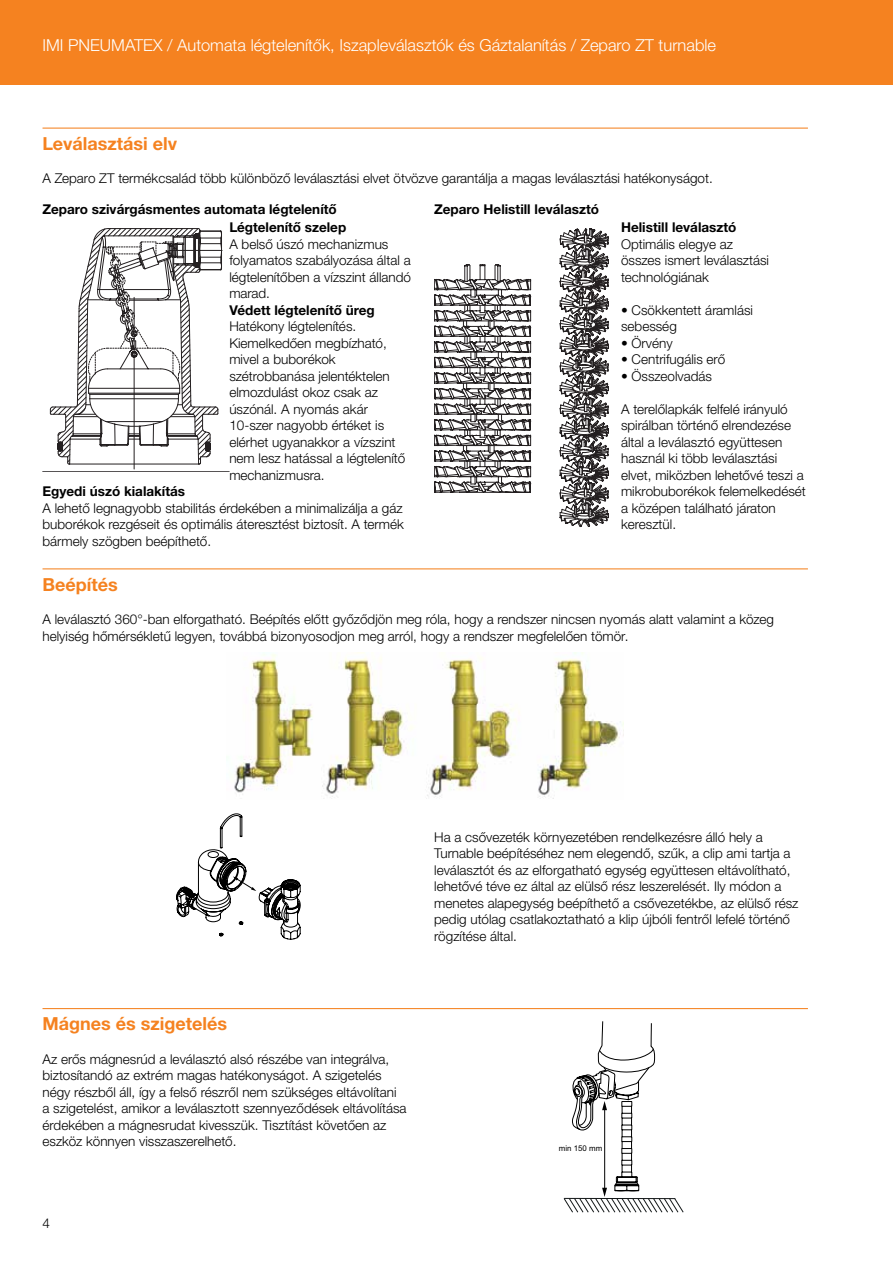
<style>
.page{position:relative;width:893px;height:1263px;background:#fff}
.page>*{position:absolute;margin:0;border:0;box-sizing:border-box;transform-origin:0 0}
.t1{font:700 18px "Helvetica Neue LTW1 G";color:#f58220}
.t2{font:300 16.5px "Helvetica Neue LTW1 G";color:#fff}
.t3{font:300 13.5px/16.5px "Helvetica Neue LTW1 G";color:#000}
.t4{font:700 13.5px/18px "Helvetica Neue LTW1 G";color:#000}
.t5{font:7.95px "Arial";color:#000}
</style>
<div class="page">
<div style="left:0;top:0;width:893px;height:85px;background:#f58220"></div>
<hr style="left:43px;top:128px;width:765px;height:1px;background:#f58220">
<hr style="left:43px;top:568px;width:765px;height:1px;background:#f58220">
<hr style="left:43px;top:1008px;width:765px;height:1px;background:#f58220">
<svg style="left:43px;top:250px;width:186px;height:222px"></svg>
<svg style="left:50px;top:228px;width:172px;height:241px"></svg>
<svg style="left:434px;top:228px;width:175px;height:299px"></svg>
<img style="left:234px;top:653px;width:389px;height:146px">
<svg style="left:177px;top:814px;width:123px;height:125px"></svg>
<svg style="left:564px;top:1021px;width:119px;height:191px"></svg>
<p class="t2" style="left:43px;top:35px;width:675px">IMI PNEUMATEX / Automata légtelenítők, Iszapleválasztók és Gáztalanítás / Zeparo ZT turnable</p>
<h1 class="t1" style="left:43px;top:132px;width:136px">Leválasztási elv</h1>
<p class="t3" style="left:43px;top:170px;width:672px">A Zeparo ZT termékcsalád több különböző leválasztási elvet ötvözve garantálja a magas leválasztási hatékonyságot.</p>
<p class="t4" style="left:229px;top:200px;width:118px;text-indent:-187px">Zeparo szivárgásmentes automata légtelenítő<br>Légtelenítő szelep</p>
<p class="t3" style="left:229px;top:236px;width:183px">A belső úszó mechanizmus folyamatos szabályozása által a légtelenítőben a vízszint állandó marad.</p>
<p class="t4" style="left:229px;top:301px;width:147px">Védett légtelenítő üreg</p>
<p class="t3" style="left:229px;top:318px;width:177px">Hatékony légtelenítés.<br>Kiemelkedően megbízható, mivel a buborékok szétrobbanása jelentéktelen elmozdulást okoz csak az úszónál. A nyomás akár<br>10-szer nagyobb értéket is elérhet ugyanakkor a vízszint nem lesz hatással a légtelenítő mechanizmusra.</p>
<p class="t4" style="left:43px;top:482px;width:144px">Egyedi úszó kialakítás</p>
<p class="t3" style="left:43px;top:499px;width:363px;text-align:justify">A lehető legnagyobb stabilitás érdekében a minimalizálja a gáz buborékok rezgéseit és optimális áteresztést biztosít. A termék bármely szögben beépíthető.</p>
<p class="t4" style="left:434px;top:200px;width:166px">Zeparo Helistill leválasztó</p>
<p class="t4" style="left:621px;top:218px;width:117px">Helistill leválasztó</p>
<p class="t3" style="left:621px;top:236px;width:150px">Optimális elegye az összes ismert leválasztási technológiának</p>
<p class="t3" style="left:621px;top:302px;width:133px">• Csökkentett áramlási sebesség</p>
<p class="t3" style="left:621px;top:335px;width:53px">• Örvény</p>
<p class="t3" style="left:621px;top:351px;width:106px">• Centrifugális erő</p>
<p class="t3" style="left:621px;top:368px;width:93px">• Összeolvadás</p>
<p class="t3" style="left:621px;top:400px;width:186px">A terelőlapkák felfelé irányuló spirálban történő elrendezése által a leválasztó együttesen használ ki több leválasztási elvet, miközben lehetővé teszi a mikrobuborékok felemelkedését a középen található járaton keresztül.</p>
<h1 class="t1" style="left:43px;top:573px;width:77px">Beépítés</h1>
<p class="t3" style="left:43px;top:611px;width:733px">A leválasztó 360°-ban elforgatható. Beépítés előtt győződjön meg róla, hogy a rendszer nincsen nyomás alatt valamint a közeg helyiség hőmérsékletű legyen, továbbá bizonyosodjon meg arról, hogy a rendszer megfelelően tömör.</p>
<p class="t3" style="left:434px;top:829px;width:366px">Ha a csővezeték környezetében rendelkezésre álló hely a Turnable beépítéséhez nem elegendő, szűk, a clip ami tartja a leválasztót és az elforgatható egység együttesen eltávolítható, lehetővé téve ez által az elülső rész leszerelését. Ily módon a menetes alapegység beépíthető a csővezetékbe, az elülső rész pedig utólag csatlakoztatható a klip újbóli fentről lefelé történő rögzítése által.</p>
<h1 class="t1" style="left:43px;top:1013px;width:186px">Mágnes és szigetelés</h1>
<p class="t3" style="left:43px;top:1051px;width:366px">Az erős mágnesrúd a leválasztó alsó részébe van integrálva, biztosítandó az extrém magas hatékonyságot. A szigetelés négy részből áll, így a felső részről nem szükséges eltávolítani a szigetelést, amikor a leválasztott szennyeződések eltávolítása érdekében a mágnesrudat kivesszük. Tisztítást követően az eszköz könnyen visszaszerelhető.</p>
<p class="t3" style="left:43px;top:1215px;width:9px">4</p>
<p class="t5" style="left:559px;top:1143px;width:45px">min 150 mm</p>
</div>
